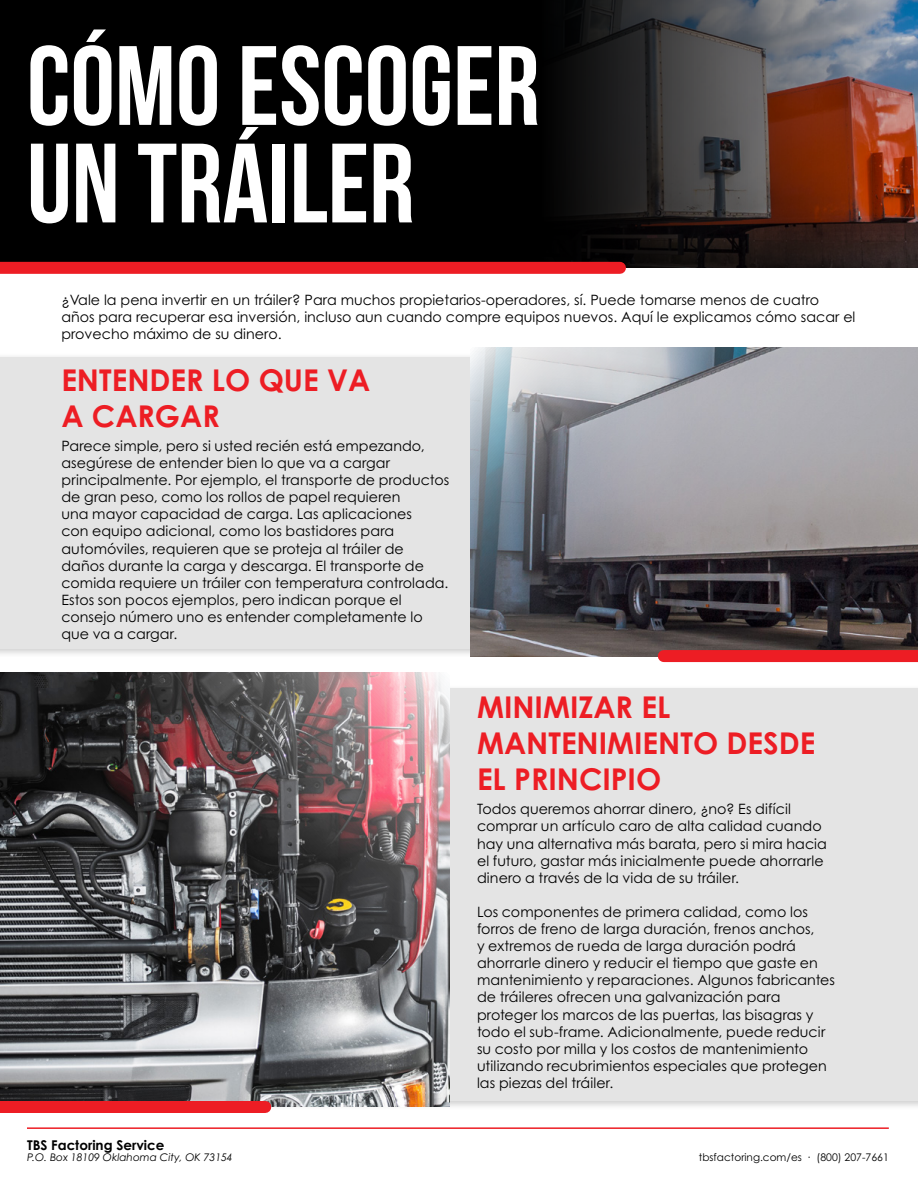
<style>
.page{position:relative;width:918px;height:1188px;background:#fff}
.page>*{position:absolute;margin:0;border:0;box-sizing:border-box;transform-origin:0 0}
.t1{font:112.5px/97.5px "Bebas Neue";color:#fff}
.t2{font:700 30px/36px "Century Gothic Pro";color:#ed1d24}
.t3{font:14.25px/17.1px "Century Gothic Pro";letter-spacing:.005em;color:#000}
.t4{font:700 13.5px "Century Gothic Pro";color:#000}
.t5{font:10.5px "Century Gothic Pro";color:#000}
.t6{font:italic 10.5px "Century Gothic Pro";color:#000}
</style>
<div class="page">
<div style="left:0;top:353px;width:918px;height:305px;background:#000;opacity:.2"></div>
<div style="left:0;top:357px;width:918px;height:292px;background:#e4e4e4"></div>
<svg style="left:470px;top:348px;width:448px;height:308px;background:#7f7f84"></svg>
<div style="left:664px;top:650px;width:254px;height:12px;background:#ed1d24"></div>
<svg style="left:0;top:0;width:918px;height:268px;background:#1d1614"></svg>
<div style="left:0;top:262px;width:620px;height:12px;background:#ed1d24"></div>
<div style="left:0;top:689px;width:918px;height:412px;background:#e4e4e4"></div>
<img style="left:0;top:672px;width:450px;height:435px">
<div style="left:0;top:1101px;width:265px;height:12px;background:#ed1d24"></div>
<hr style="left:27px;top:1127px;width:862px;height:2px;background:#ed1d24">
<h1 class="t1" style="left:27px;top:36px;width:514px">CÓMO ESCOGER<br>UN TRÁILER</h1>
<p class="t3" style="left:61px;top:291px;width:796px">¿Vale la pena invertir en un tráiler? Para muchos propietarios-operadores, sí. Puede tomarse menos de cuatro años para recuperar esa inversión, incluso aun cuando compre equipos nuevos. Aquí le explicamos cómo sacar el provecho máximo de su dinero.</p>
<h2 class="t2" style="left:61px;top:362px;width:310px">ENTENDER LO QUE VA<br>A CARGAR</h2>
<p class="t3" style="left:61px;top:437px;width:389px">Parece simple, pero si usted recién está empezando, asegúrese de entender bien lo que va a cargar principalmente. Por ejemplo, el transporte de productos de gran peso, como los rollos de papel requieren<br>una mayor capacidad de carga. Las aplicaciones<br>con equipo adicional, como los bastidores para automóviles, requieren que se proteja al tráiler de daños durante la carga y descarga. El transporte de comida requiere un tráiler con temperatura controlada.<br>Estos son pocos ejemplos, pero indican porque el consejo número uno es entender completamente lo que va a cargar.</p>
<h2 class="t2" style="left:477px;top:689px;width:340px">MINIMIZAR EL<br>MANTENIMIENTO DESDE<br>EL PRINCIPIO</h2>
<p class="t3" style="left:477px;top:801px;width:351px">Todos queremos ahorrar dinero, ¿no? Es difícil comprar un artículo caro de alta calidad cuando hay una alternativa más barata, pero si mira hacia el futuro, gastar más inicialmente puede ahorrarle dinero a través de la vida de su tráiler.</p>
<p class="t3" style="left:477px;top:903px;width:360px">Los componentes de primera calidad, como los forros de freno de larga duración, frenos anchos,<br>y extremos de rueda de larga duración podrá ahorrarle dinero y reducir el tiempo que gaste en mantenimiento y reparaciones. Algunos fabricantes de tráileres ofrecen una galvanización para proteger los marcos de las puertas, las bisagras y todo el sub-frame. Adicionalmente, puede reducir su costo por milla y los costos de mantenimiento utilizando recubrimientos especiales que protegen las piezas del tráiler.</p>
<p class="t4" style="left:27px;top:1137px;width:139px">TBS Factoring Service</p>
<p class="t6" style="left:27px;top:1151px;width:207px">P.O. Box 18109 Oklahoma City, OK 73154</p>
<p class="t5" style="left:699px;top:1151px;width:191px">tbsfactoring.com/es · (800) 207-7661</p>
</div>
